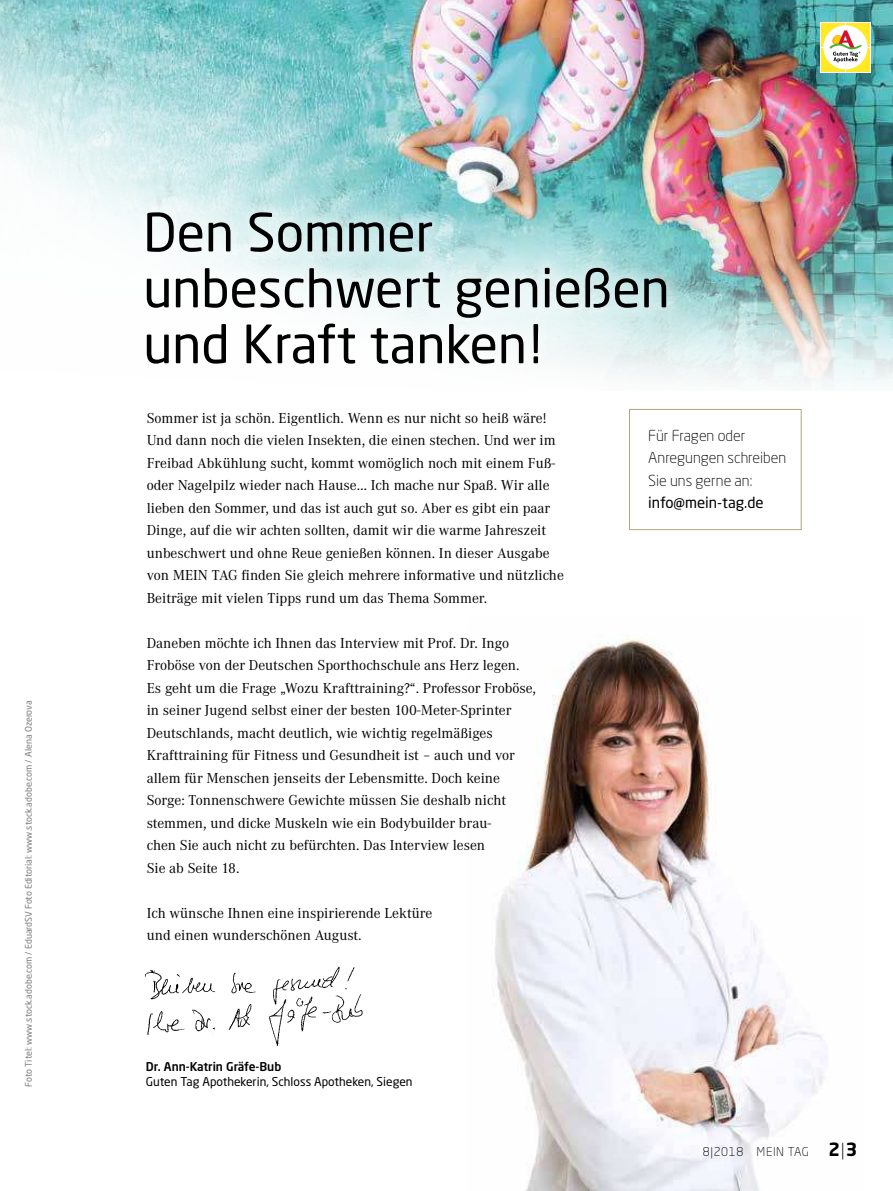
<style>
.page{position:relative;width:893px;height:1191px;background:#fff}
.page>*{position:absolute;margin:0;border:0;box-sizing:border-box;transform-origin:0 0}
.t1{font:52.2px/55.8px "Neo Sans Std";color:#000}
.t2{font:15px/22.5px "Corporate A";color:#000}
.t3{font:300 15px/22.5px "Neo Sans Std";color:#000}
.t4{font:15px "Neo Sans Std";color:#000}
.t5{font:12px "Neo Sans Std";color:#000}
.t6{font:12px "Neo Sans Std Medium TR";color:#000}
.t7{font:300 12px "Neo Sans Std";letter-spacing:.05em;color:#000}
.t8{font:9px "Neo Sans Std";color:#7c7b7b}
.s1{font-weight:700;font-size:18px}
.s2{font-size:18px}
</style>
<div class="page">
<img style="left:639px;top:0;width:254px;height:385px">
<img style="left:0;top:0;width:639px;height:531px">
<img style="left:309px;top:202px;width:450px;height:159px;border-radius:50%">
<img style="left:495px;top:635px;width:333px;height:556px">
<img style="left:144px;top:966px;width:211px;height:22px">
<img style="left:147px;top:988px;width:216px;height:58px">
<div style="left:629px;top:409px;width:172px;height:121px;border:1px solid #b4a57d"></div>
<div style="left:130px;top:195px;width:553px;height:185px;background:#fff;opacity:.31"></div>
<svg style="left:820px;top:22px;width:51px;height:50px"></svg>
<div style="left:846px;top:23px;width:23px;height:24px;background:#ffe925"></div>
<div style="left:821px;top:23px;width:24px;height:24px;background:#ffe925"></div>
<svg style="left:846px;top:48px;width:23px;height:23px"></svg>
<div style="left:821px;top:48px;width:24px;height:23px;background:#ffe925"></div>
<div style="left:823px;top:25px;width:44px;height:44px;background:#fff;border-radius:50%"></div>
<svg style="left:830px;top:30px;width:32px;height:33px"></svg>
<p class="t8" style="left:25px;top:1086px;width:388px;rotate:-90deg">Foto Titel: www.stock.adobe.com / EduardSV Foto Editorial: www.stock.adobe.com / Alena Ozerova</p>
<h1 class="t1" style="left:143px;top:209px;width:528px">Den Sommer unbeschwert genießen und Kraft tanken!</h1>
<p class="t2" style="left:147px;top:408px;width:419px">Sommer ist ja schön. Eigentlich. Wenn es nur nicht so heiß wäre!<br>Und dann noch die vielen Insekten, die einen stechen. Und wer im Freibad Abkühlung sucht, kommt womöglich noch mit einem Fuß&shy;oder Nagelpilz wieder nach Hause… Ich mache nur Spaß. Wir alle lieben den Sommer, und das ist auch gut so. Aber es gibt ein paar Dinge, auf die wir achten sollten, damit wir die warme Jahreszeit unbeschwert und ohne Reue genießen können. In dieser Ausgabe von MEIN TAG finden Sie gleich mehrere informative und nützliche Beiträge mit vielen Tipps rund um das Thema Sommer.</p>
<p class="t2" style="left:147px;top:633px;width:391px">Daneben möchte ich Ihnen das Interview mit Prof. Dr. Ingo Froböse von der Deutschen Sporthochschule ans Herz legen.<br>Es geht um die Frage „Wozu Krafttraining?“. Professor Froböse, in seiner Jugend selbst einer der besten 100-Meter-Sprinter Deutschlands, macht deutlich, wie wichtig regelmäßiges Krafttraining für Fitness und Gesundheit ist – auch und vor allem für Menschen jenseits der Lebensmitte. Doch keine Sorge: Tonnenschwere Gewichte müssen Sie deshalb nicht stemmen, und dicke Muskeln wie ein Bodybuilder brau-<br>chen Sie auch nicht zu befürchten. Das Interview lesen<br>Sie ab Seite 18.</p>
<p class="t2" style="left:147px;top:903px;width:287px">Ich wünsche Ihnen eine inspirierende Lektüre und einen wunderschönen August.</p>
<p class="t6" style="left:146px;top:1059px;width:137px">Dr. Ann-Katrin Gräfe-Bub</p>
<p class="t5" style="left:146px;top:1076px;width:268px">Guten Tag Apothekerin, Schloss Apotheken, Siegen</p>
<p class="t3" style="left:648px;top:425px;width:139px">Für Fragen oder<br>Anregungen schreiben<br>Sie uns gerne an:</p>
<p class="t4" style="left:648px;top:497px;width:117px">info@mein-tag.de</p>
<p class="t7" style="left:703px;top:1147px;width:156px">8|2018 MEIN TAG <span class="s1">2</span><span class="s2">|</span><span class="s1">3</span></p>
</div>
